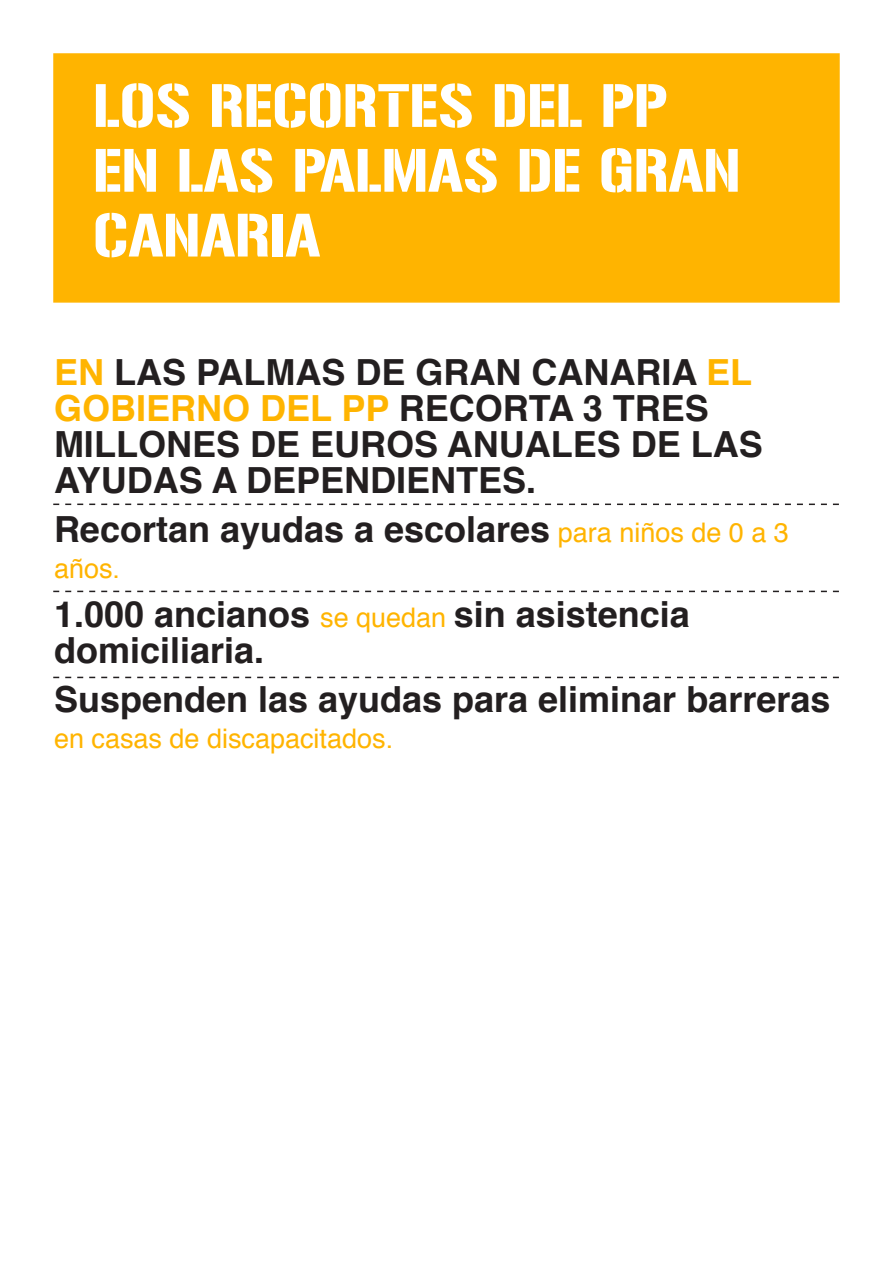
<style>
.page{position:relative;width:893px;height:1263px;background:#fff}
.page>*{position:absolute;margin:0;border:0;box-sizing:border-box;transform-origin:0 0}
.t1{font:54px/64.8px "Gunplay";color:#fff}
.Título_1{font:700 36px/36px "Helvetica";color:#231f20}
.Título_1-2{font:27px "Helvetica";color:#ffb400}
.s1{color:#ffb400}
.s2{font-weight:400;font-size:27px;color:#ffb400}
</style>
<div class="page">
<div style="left:53px;top:53px;width:787px;height:250px;background:#ffb400;border:2px solid #ffb400"></div>
<svg style="left:53px;top:504px;width:786px;height:1px"></svg>
<svg style="left:53px;top:591px;width:786px;height:1px"></svg>
<svg style="left:53px;top:677px;width:786px;height:1px"></svg>
<p class="t1" style="left:93px;top:74px;width:575px">LOS RECORTES DEL PP</p>
<p class="t1" style="left:93px;top:139px;width:649px">EN LAS PALMAS DE GRAN<br>CANARIA</p>
<p class="Título_1" style="left:54px;top:355px;width:710px"><span class="s1">EN</span> LAS PALMAS DE GRAN CANARIA <span class="s1">EL<br>GOBIERNO DEL PP</span> RECORTA 3 TRES<br>MILLONES DE EUROS ANUALES DE LAS<br>AYUDAS A DEPENDIENTES.</p>
<p class="Título_1" style="left:54px;top:512px;width:736px">Recortan ayudas a escolares <span class="s2">para niños de 0 a 3</span></p>
<p class="Título_1-2" style="left:54px;top:548px;width:68px">años.</p>
<p class="Título_1" style="left:54px;top:597px;width:637px">1.000 ancianos <span class="s2">se quedan</span> sin asistencia domiciliaria.</p>
<p class="Título_1" style="left:54px;top:681px;width:778px">Suspenden las ayudas para eliminar barreras</p>
<p class="Título_1-2" style="left:54px;top:717px;width:341px">en casas de discapacitados.</p>
</div>
